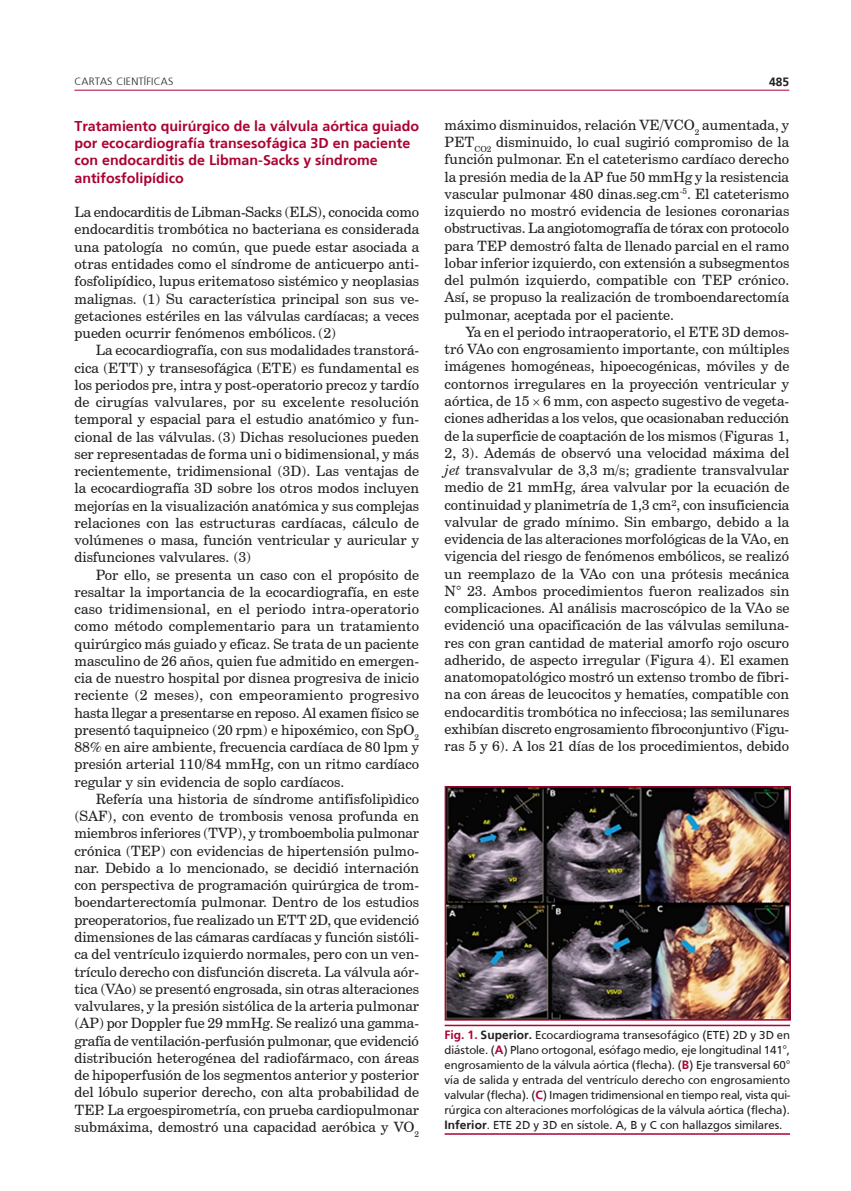
<style>
.page{position:relative;width:851px;height:1191px;background:#fff}
.page>*{position:absolute;margin:0;border:0;box-sizing:border-box;transform-origin:0 0}
.texto{font:14.25px/17.2px "Century Schoolbook BT";color:#231f20;text-align:justify}
.texto1{font:14.25px/17.2px "Century Schoolbook BT";color:#231f20;text-align:justify}
.subtit1n{font:700 14.25px/17.2px "Frutiger";color:#ab0333}
.epigrafe{font:12px/15px "Frutiger";color:#231f20;text-align:justify}
.t1{font:700 12px "Frutiger";color:#231f20}
.t2{font:300 10.5px "Frutiger";letter-spacing:.015em;color:#231f20}
.s1{font-style:italic}
.s2{font-weight:700;color:#ab0333}
.s3{font-weight:700}
.s4{font-family:"Century Schoolbook BT"}
</style>
<div class="page">
<hr style="left:74px;top:90px;width:715px;height:1px;background:#ab0333">
<img style="left:447px;top:789px;width:340px;height:228px">
<div style="left:444px;top:786px;width:346px;height:234px;border:2px solid #ab0333"></div>
<hr style="left:444px;top:1024px;width:346px;height:2px;background:#ab0333">
<hr style="left:444px;top:1133px;width:346px;height:1px;background:#ab0333">
<p class="t2" style="left:74px;top:76px;width:100px">CARTAS CIENTÍFICAS</p>
<p class="t1" style="left:769px;top:75px;width:22px">485</p>
<p class="subtit1n" style="left:74px;top:117px;width:346px">Tratamiento quirúrgico de la válvula aórtica guiado por ecocardiografía transesofágica 3D en paciente con endocarditis de Libman-Sacks y síndrome antifosfolipídico</p>
<p class="texto1" style="left:74px;top:203px;width:346px">La endocarditis de Libman-Sacks (ELS), conocida como endocarditis trombótica no bacteriana es considerada una patología no común, que puede estar asociada a otras entidades como el síndrome de anticuerpo anti&shy;fosfolipídico, lupus eritematoso sistémico y neoplasias malignas. (1) Su característica principal son sus ve&shy;getaciones estériles en las válvulas cardíacas; a veces pueden ocurrir fenómenos embólicos. (2)</p>
<p class="texto" style="left:74px;top:341px;width:346px;text-indent:21px">La ecocardiografía, con sus modalidades transtorá&shy;cica (ETT) y transesofágica (ETE) es fundamental es los periodos pre, intra y post-operatorio precoz y tardío de cirugías valvulares, por su excelente resolución temporal y espacial para el estudio anatómico y fun&shy;cional de las válvulas. (3) Dichas resoluciones pueden ser representadas de forma uni o bidimensional, y más recientemente, tridimensional (3D). Las ventajas de la ecocardiografía 3D sobre los otros modos incluyen mejorías en la visualización anatómica y sus complejas relaciones con las estructuras cardíacas, cálculo de volúmenes o masa, función ventricular y auricular y disfunciones valvulares. (3)</p>
<p class="texto" style="left:74px;top:566px;width:346px;text-indent:21px">Por ello, se presenta un caso con el propósito de resaltar la importancia de la ecocardiografía, en este caso tridimensional, en el periodo intra-operatorio como método complementario para un tratamiento quirúrgico más guiado y eficaz. Se trata de un paciente masculino de 26 años, quien fue admitido en emergen&shy;cia de nuestro hospital por disnea progresiva de inicio reciente (2 meses), con empeoramiento progresivo hasta llegar a presentarse en reposo. Al examen físico se presentó taquipneico (20 rpm) e hipoxémico, con SpO<sub>2<br></sub>88% en aire ambiente, frecuencia cardíaca de 80 lpm y presión arterial 110/84 mmHg, con un ritmo cardíaco regular y sin evidencia de soplo cardíacos.</p>
<p class="texto" style="left:74px;top:790px;width:346px;text-indent:21px">Refería una historia de síndrome antifisfolipìdico (SAF), con evento de trombosis venosa profunda en miembros inferiores (TVP), y tromboembolia pulmonar crónica (TEP) con evidencias de hipertensión pulmo&shy;nar. Debido a lo mencionado, se decidió internación con perspectiva de programación quirúrgica de trom&shy;boendarterectomía pulmonar. Dentro de los estudios preoperatorios, fue realizado un ETT 2D, que evidenció dimensiones de las cámaras cardíacas y función sistóli&shy;ca del ventrículo izquierdo normales, pero con un ven&shy;trículo derecho con disfunción discreta. La válvula aór&shy;tica (VAo) se presentó engrosada, sin otras alteraciones valvulares, y la presión sistólica de la arteria pulmonar (AP) por Doppler fue 29 mmHg. Se realizó una gamma&shy;grafía de ventilación-perfusión pulmonar, que evidenció distribución heterogénea del radiofármaco, con áreas de hipoperfusión de los segmentos anterior y posterior del lóbulo superior derecho, con alta probabilidad de TEP. La ergoespirometría, con prueba cardiopulmonar submáxima, demostró una capacidad aeróbica y VO<sub>2</sub></p>
<p class="texto" style="left:444px;top:116px;width:346px">máximo disminuidos, relación VE/VCO<sub>2</sub> aumentada, y PET<sub>CO2</sub> disminuido, lo cual sugirió compromiso de la función pulmonar. En el cateterismo cardíaco derecho la presión media de la AP fue 50 mmHg y la resistencia vascular pulmonar 480 dinas.seg.cm<sup>-5</sup>. El cateterismo izquierdo no mostró evidencia de lesiones coronarias obstructivas. La angiotomografía de tórax con protocolo para TEP demostró falta de llenado parcial en el ramo lobar inferior izquierdo, con extensión a subsegmentos del pulmón izquierdo, compatible con TEP crónico.<br>Así, se propuso la realización de tromboendarectomía pulmonar, aceptada por el paciente.</p>
<p class="texto" style="left:444px;top:323px;width:346px;text-indent:21px">Ya en el periodo intraoperatorio, el ETE 3D demos&shy;tró VAo con engrosamiento importante, con múltiples imágenes homogéneas, hipoecogénicas, móviles y de contornos irregulares en la proyección ventricular y aórtica, de 15 6 mm, con aspecto sugestivo de vegeta&shy;ciones adheridas a los velos, que ocasionaban reducción de la superficie de coaptación de los mismos (Figuras 1, 2, 3). Además de observó una velocidad máxima del <span class="s1">jet</span> transvalvular de 3,3 m/s; gradiente transvalvular medio de 21 mmHg, área valvular por la ecuación de continuidad y planimetría de 1,3 cm², con insuficiencia valvular de grado mínimo. Sin embargo, debido a la evidencia de las alteraciones morfológicas de la VAo, en vigencia del riesgo de fenómenos embólicos, se realizó un reemplazo de la VAo con una prótesis mecánica N° 23. Ambos procedimientos fueron realizados sin complicaciones. Al análisis macroscópico de la VAo se evidenció una opacificación de las válvulas semiluna&shy;res con gran cantidad de material amorfo rojo oscuro adherido, de aspecto irregular (Figura 4). El examen anatomopatológico mostró un extenso trombo de fibri&shy;na con áreas de leucocitos y hematíes, compatible con endocarditis trombótica no infecciosa; las semilunares exhibían discreto engrosamiento fibroconjuntivo (Figu&shy;ras 5 y 6). A los 21 días de los procedimientos, debido</p>
<p class="epigrafe" style="left:444px;top:1027px;width:347px"><span class="s2">Fig. 1.</span> <span class="s3">Superior.</span> Ecocardiograma transesofágico (ETE) 2D y 3D en diástole. (<span class="s2">A</span>) Plano ortogonal, esófago medio, eje longitudinal 141<span class="s4">°</span>, engrosamiento de la válvula aórtica (flecha). (<span class="s2">B</span>) Eje transversal 60<span class="s4">° </span>vía de salida y entrada del ventrículo derecho con engrosamiento valvular (flecha). (<span class="s2">C</span>) Imagen tridimensional en tiempo real, vista qui&shy;rúrgica con alteraciones morfológicas de la válvula aórtica (flecha).<br><span class="s3">Inferior</span>. ETE 2D y 3D en sístole. A, B y C con hallazgos similares.</p>
</div>
